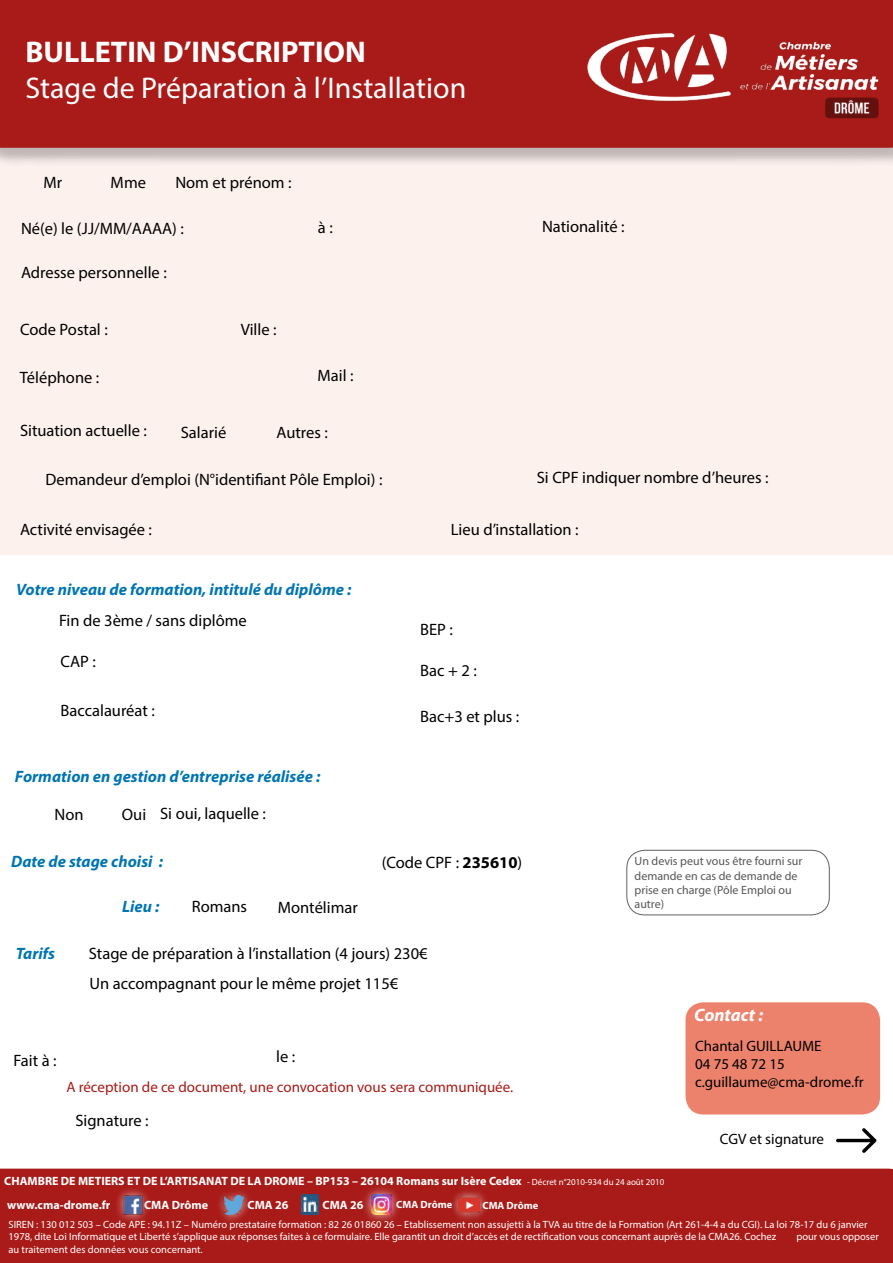
<style>
.page{position:relative;width:893px;height:1263px;background:#fff}
.page>*{position:absolute;margin:0;border:0;box-sizing:border-box;transform-origin:0 0}
.t1{font:30px "Myriad Pro";color:#fff}
.t2{font:700 30px "Myriad Pro";color:#fff}
.t3{font:italic 700 18px "Myriad Pro";color:#fff}
.t4{font:16.5px/29.2px "Myriad Pro";color:#000}
.t5{font:italic 700 16.5px "Myriad Pro";color:#0075b2}
.t6{font:15px/18px "Myriad Pro";color:#000}
.t7{font:15px "Myriad Pro";color:#a81b18}
.t8{font:700 12px/24.5px "Myriad Pro";color:#fff}
.t9{font:12px/14.4px "Myriad Pro";color:#575756}
.t10{font:10.5px/12.6px "Myriad Pro";color:#fff}
.t11{font:700 10.5px "Myriad Pro";color:#fff}
.s1{font-weight:700}
.s2{font-weight:400;font-size:9px}
</style>
<div class="page">
<div style="left:0;top:148px;width:893px;height:407px;background:#fdf1ee"></div>
<div style="left:0;top:0;width:893px;height:167px;background:#000;opacity:.24"></div>
<div style="left:0;top:0;width:893px;height:148px;background:#a81b18"></div>
<div style="left:626px;top:850px;width:204px;height:65px;border:1px solid #000;border-radius:18px"></div>
<div style="left:685px;top:1002px;width:195px;height:112px;background:#ed826c;border-radius:18px"></div>
<img style="left:584px;top:26px;width:300px;height:100px">
<div style="left:0;top:1168px;width:893px;height:95px;background:#a81b18"></div>
<div style="left:114px;top:1185px;width:37px;height:39px;background:#fff;opacity:.75"></div>
<img style="left:120px;top:1195px;width:26px;height:20px">
<div style="left:215px;top:1187px;width:38px;height:37px;background:#fff;opacity:.75"></div>
<img style="left:224px;top:1196px;width:20px;height:18px">
<img style="left:301px;top:1194px;width:18px;height:20px">
<div style="left:361px;top:1185px;width:40px;height:40px;background:#fff;opacity:.75"></div>
<img style="left:371px;top:1194px;width:21px;height:20px">
<div style="left:449px;top:1187px;width:40px;height:36px;background:#fff;opacity:.75"></div>
<img style="left:459px;top:1195px;width:20px;height:20px">
<svg style="left:836px;top:1128px;width:40px;height:25px"></svg>
<h1 class="t2" style="left:26px;top:32px;width:342px">BULLETIN D’INSCRIPTION</h1>
<h1 class="t1" style="left:26px;top:69px;width:442px">Stage de Préparation à l’Installation</h1>
<p class="t4" style="left:43px;top:167px;width:20px">Mr</p>
<p class="t4" style="left:175px;top:167px;width:118px">Nom et prénom :</p>
<p class="t4" style="left:111px;top:167px;width:37px">Mme</p>
<p class="t4" style="left:21px;top:213px;width:164px">Né(e) le (JJ/MM/AAAA) :</p>
<p class="t4" style="left:21px;top:258px;width:147px">Adresse personnelle :</p>
<p class="t4" style="left:318px;top:213px;width:16px">à :</p>
<p class="t4" style="left:542px;top:212px;width:84px">Nationalité :</p>
<p class="t4" style="left:20px;top:315px;width:89px">Code Postal :</p>
<p class="t4" style="left:20px;top:362px;width:81px">Téléphone :</p>
<p class="t4" style="left:318px;top:361px;width:37px">Mail :</p>
<p class="t4" style="left:241px;top:315px;width:37px">Ville :</p>
<p class="t4" style="left:20px;top:415px;width:128px">Situation actuelle :</p>
<p class="t4" style="left:181px;top:417px;width:47px">Salarié</p>
<p class="t4" style="left:276px;top:417px;width:53px">Autres :</p>
<p class="t4" style="left:45px;top:464px;width:339px">Demandeur d’emploi (N°identifiant Pôle Emploi) :</p>
<p class="t4" style="left:537px;top:463px;width:233px">Si CPF indiquer nombre d’heures :</p>
<p class="t4" style="left:20px;top:515px;width:133px">Activité envisagée :</p>
<p class="t4" style="left:451px;top:515px;width:129px">Lieu d’installation :</p>
<p class="t5" style="left:16px;top:578px;width:337px">Votre niveau de formation, intitulé du diplôme :</p>
<p class="t4" style="left:59px;top:606px;width:189px">Fin de 3ème / sans diplôme</p>
<p class="t4" style="left:61px;top:647px;width:37px">CAP :</p>
<p class="t4" style="left:61px;top:696px;width:96px">Baccalauréat :</p>
<p class="t5" style="left:15px;top:766px;width:307px">Formation en gestion d’entreprise réalisée :</p>
<p class="t4" style="left:55px;top:800px;width:31px">Non</p>
<p class="t4" style="left:122px;top:800px;width:26px">Oui</p>
<p class="t4" style="left:160px;top:799px;width:107px">Si oui, laquelle :</p>
<p class="t5" style="left:11px;top:851px;width:153px">Date de stage choisi :</p>
<p class="t5" style="left:122px;top:896px;width:39px">Lieu :</p>
<p class="t4" style="left:192px;top:891px;width:57px">Romans</p>
<p class="t4" style="left:278px;top:892px;width:82px">Montélimar</p>
<p class="t4" style="left:420px;top:614px;width:34px">BEP :</p>
<p class="t4" style="left:420px;top:655px;width:58px">Bac + 2 :</p>
<p class="t4" style="left:420px;top:701px;width:101px">Bac+3 et plus :</p>
<p class="t4" style="left:382px;top:848px;width:142px">(Code CPF : <span class="s1">235610</span>)</p>
<p class="t5" style="left:16px;top:943px;width:41px">Tarifs</p>
<p class="t4" style="left:89px;top:939px;width:340px">Stage de préparation à l’installation (4 jours) 230€<br>Un accompagnant pour le même projet 115€</p>
<p class="t4" style="left:14px;top:1045px;width:44px">Fait à :</p>
<p class="t4" style="left:276px;top:1041px;width:21px">le :</p>
<p class="t7" style="left:66px;top:1077px;width:448px">A réception de ce document, une convocation vous sera communiquée.</p>
<p class="t4" style="left:76px;top:1105px;width:75px">Signature :</p>
<p class="t9" style="left:635px;top:854px;width:169px">Un devis peut vous être fourni sur demande en cas de demande de prise en charge (Pôle Emploi ou autre)</p>
<p class="t3" style="left:694px;top:1003px;width:71px">Contact :</p>
<p class="t6" style="left:695px;top:1037px;width:170px">Chantal GUILLAUME<br>04 75 48 72 15 c.guillaume@cma-drome.fr</p>
<p class="t6" style="left:720px;top:1130px;width:106px">CGV et signature</p>
<p class="t8" style="left:4px;top:1168px;width:661px">CHAMBRE DE METIERS ET DE L’ARTISANAT DE LA DROME – BP153 – 26104 Romans sur Isère Cedex <span class="s2">- Décret n°2010-934 du 24 août 2010 </span>www.cma-drome.fr</p>
<p class="t8" style="left:144px;top:1193px;width:65px">CMA Drôme</p>
<p class="t8" style="left:248px;top:1192px;width:42px">CMA 26</p>
<p class="t8" style="left:323px;top:1192px;width:42px">CMA 26</p>
<p class="t11" style="left:396px;top:1197px;width:57px">CMA Drôme</p>
<p class="t11" style="left:482px;top:1198px;width:57px">CMA Drôme</p>
<p class="t10" style="left:9px;top:1218px;width:860px">SIREN : 130 012 503 – Code APE : 94.11Z – Numéro prestataire formation : 82 26 01860 26 – Etablissement non assujetti à la TVA au titre de la Formation (Art 261-4-4 a du CGI). La loi 78-17 du 6 janvier<br>1978, dite Loi Informatique et Liberté s’applique aux réponses faites à ce formulaire. Elle garantit un droit d’accès et de rectification vous concernant auprès de la CMA26. Cochez</p>
<p class="t10" style="left:796px;top:1230px;width:84px">pour vous opposer</p>
<p class="t10" style="left:9px;top:1243px;width:196px">au traitement des données vous concernant.</p>
</div>
